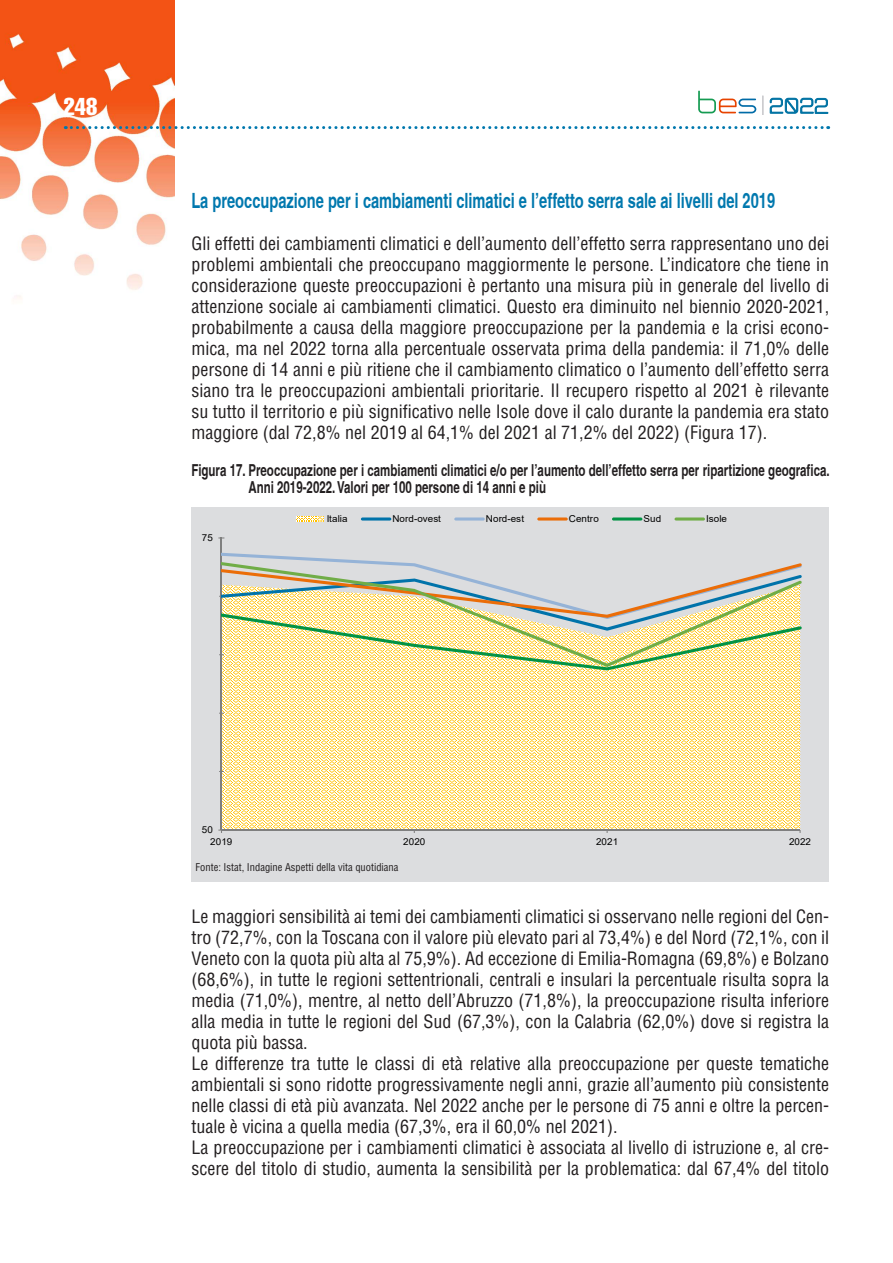
<style>
.page{position:relative;width:893px;height:1263px;background:#fff}
.page>*{position:absolute;margin:0;border:0;box-sizing:border-box;transform-origin:0 0}
.t1{font:24px "Helvetica LT Std Comp";color:#fff}
.t2{font:700 condensed 21px "Helvetica";color:#0078ae;scale:.85 1}
.t3{font:condensed 18px/21px "Helvetica LT Std";color:#231f20;text-align:justify}
.t4{font:700 condensed 16.5px/16.5px "Helvetica";color:#231f20;scale:.85 1}
.t5{font:condensed 10.5px "Helvetica LT Std";color:#231f20}
.t6{font:9.6px "Arial";letter-spacing:.01em;color:#000}
</style>
<div class="page">
<img style="left:0;top:0;width:174px;height:299px">
<svg style="left:65px;top:126px;width:764px;height:3px"></svg>
<svg style="left:762px;top:96px;width:1px;height:19px"></svg>
<svg style="left:698px;top:91px;width:58px;height:22px"></svg>
<svg style="left:770px;top:98px;width:58px;height:16px"></svg>
<div style="left:191px;top:507px;width:638px;height:374px;background:#dcdddf"></div>
<svg style="left:218px;top:537px;width:583px;height:296px;background:#f7e5ad"></svg>
<svg style="left:221px;top:562px;width:580px;height:105px"></svg>
<svg style="left:297px;top:517px;width:27px;height:4px"></svg>
<hr style="left:361px;top:517px;width:30px;height:3px;background:#0073aa;border-radius:2px">
<hr style="left:454px;top:517px;width:31px;height:3px;background:#95b3d7;border-radius:2px">
<hr style="left:537px;top:517px;width:31px;height:3px;background:#eb6d08;border-radius:2px">
<hr style="left:612px;top:517px;width:30px;height:3px;background:#039345;border-radius:2px">
<hr style="left:674px;top:517px;width:31px;height:3px;background:#70ad47;border-radius:2px">
<h1 class="t1" style="left:64px;top:91px;width:35px">248</h1>
<p class="t2" style="left:191px;top:188px;width:688px">La preoccupazione per i cambiamenti climatici e l’effetto serra sale ai livelli del 2019</p>
<p class="t3" style="left:191px;top:233px;width:639px">Gli effetti dei cambiamenti climatici e dell’aumento dell’effetto serra rappresentano uno dei problemi ambientali che preoccupano maggiormente le persone. L’indicatore che tiene in considerazione queste preoccupazioni è pertanto una misura più in generale del livello di attenzione sociale ai cambiamenti climatici. Questo era diminuito nel biennio 2020-2021, probabilmente a causa della maggiore preoccupazione per la pandemia e la crisi econo&shy;mica, ma nel 2022 torna alla percentuale osservata prima della pandemia: il 71,0% delle persone di 14 anni e più ritiene che il cambiamento climatico o l’aumento dell’effetto serra siano tra le preoccupazioni ambientali prioritarie. Il recupero rispetto al 2021 è rilevante su tutto il territorio e più significativo nelle Isole dove il calo durante la pandemia era stato maggiore (dal 72,8% nel 2019 al 64,1% del 2021 al 71,2% del 2022) (Figura 17).</p>
<p class="t4" style="left:248px;top:462px;width:685px;text-indent:-57px">Figura 17. Preoccupazione per i cambiamenti climatici e/o per l’aumento dell’effetto serra per ripartizione geografica.<br>Anni 2019-2022. Valori per 100 persone di 14 anni e più</p>
<p class="t6" style="left:202px;top:531px;width:13px">75</p>
<p class="t6" style="left:327px;top:512px;width:22px">Italia</p>
<p class="t6" style="left:393px;top:512px;width:50px">Nord-ovest</p>
<p class="t6" style="left:486px;top:512px;width:40px">Nord-est</p>
<p class="t6" style="left:569px;top:512px;width:31px">Centro</p>
<p class="t6" style="left:644px;top:512px;width:19px">Sud</p>
<p class="t6" style="left:706px;top:512px;width:22px">Isole</p>
<p class="t6" style="left:202px;top:823px;width:13px">50</p>
<p class="t6" style="left:210px;top:835px;width:24px">2019</p>
<p class="t6" style="left:403px;top:835px;width:24px">2020</p>
<p class="t6" style="left:596px;top:835px;width:24px">2021</p>
<p class="t6" style="left:789px;top:835px;width:24px">2022</p>
<p class="t5" style="left:196px;top:861px;width:204px">Fonte: Istat, Indagine Aspetti della vita quotidiana</p>
<p class="t3" style="left:191px;top:905px;width:639px;text-align:left">Le maggiori sensibilità ai temi dei cambiamenti climatici si osservano nelle regioni del Cen&shy;tro (72,7%, con la Toscana con il valore più elevato pari al 73,4%) e del Nord (72,1%, con il Veneto con la quota più alta al 75,9%). Ad eccezione di Emilia-Romagna (69,8%) e Bolzano (68,6%), in tutte le regioni settentrionali, centrali e insulari la percentuale risulta sopra la media (71,0%), mentre, al netto dell’Abruzzo (71,8%), la preoccupazione risulta inferiore alla media in tutte le regioni del Sud (67,3%), con la Calabria (62,0%) dove si registra la quota più bassa.<br>Le differenze tra tutte le classi di età relative alla preoccupazione per queste tematiche ambientali si sono ridotte progressivamente negli anni, grazie all’aumento più consistente nelle classi di età più avanzata. Nel 2022 anche per le persone di 75 anni e oltre la percen&shy;tuale è vicina a quella media (67,3%, era il 60,0% nel 2021).<br>La preoccupazione per i cambiamenti climatici è associata al livello di istruzione e, al cre&shy;scere del titolo di studio, aumenta la sensibilità per la problematica: dal 67,4% del titolo</p>
</div>
